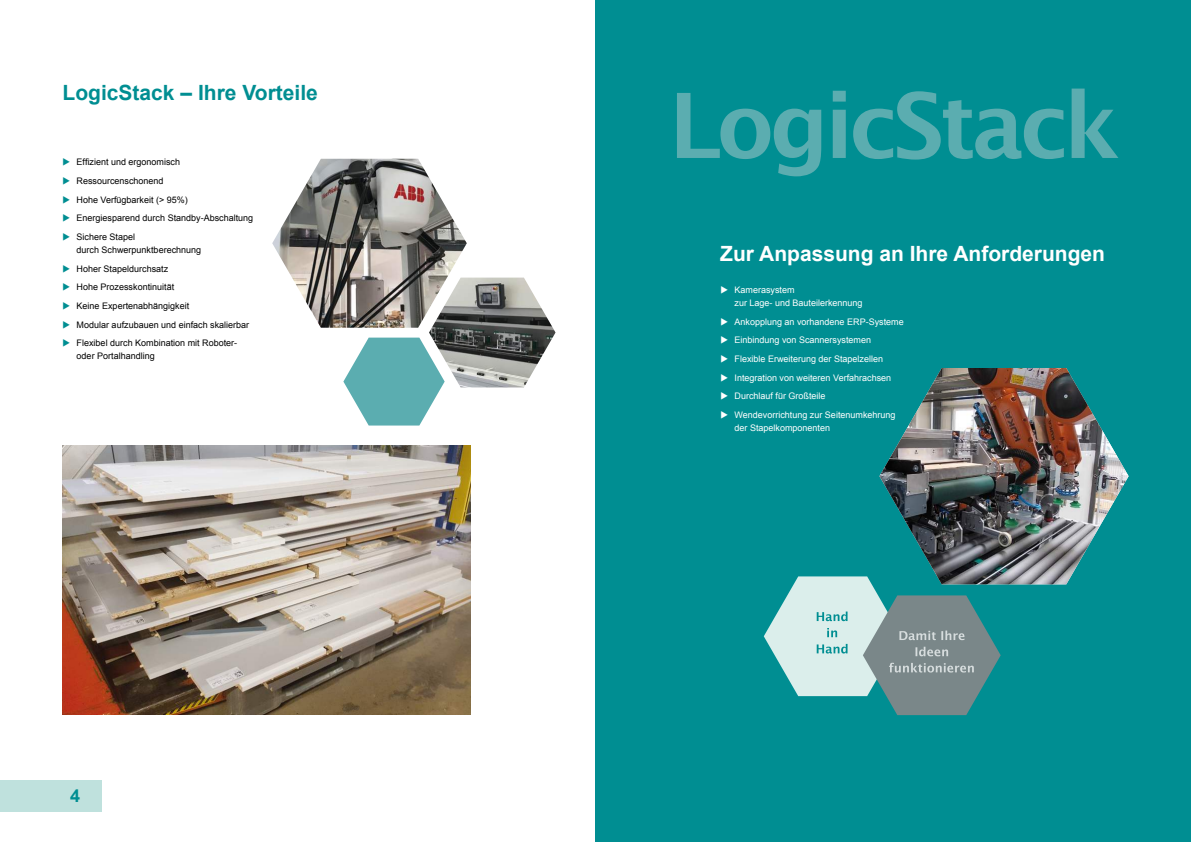
<style>
.page{position:relative;width:1191px;height:842px;background:#fff}
.page>*{position:absolute;margin:0;border:0;box-sizing:border-box;transform-origin:0 0}
.t1{font:600 90px "Lucida Sans";letter-spacing:-.05em;color:#5badb0}
.t2{font:700 21px "Arial";color:#fff}
.t3{font:700 21px "Arial";color:#008e92}
.t4{font:700 18px "Arial";color:#008e92}
.t5{font:9px/18.7px "Arial";color:#000}
.t6{font:9px/18.7px "Arial";color:#fff}
</style>
<div class="page">
<div style="left:0;top:780px;width:102px;height:31px;background:#bfe1dd"></div>
<div style="left:595px;top:0;width:596px;height:842px;background:#008e92"></div>
<img style="left:63px;top:446px;width:408px;height:268px">
<img style="left:879px;top:368px;width:249px;height:216px">
<svg style="left:763px;top:576px;width:237px;height:139px"></svg>
<svg style="left:272px;top:159px;width:283px;height:266px"></svg>
<h2 class="t3" style="left:63px;top:79px;width:257px">LogicStack – Ihre Vorteile</h2>
<p class="t5" style="left:77px;top:153px;width:178px">Effizient und ergonomisch<br>Ressourcenschonend<br>Hohe Verfügbarkeit (&gt; 95%)<br>Energiesparend durch Standby-Abschaltung<br>Sichere Stapel</p>
<p class="t5" style="left:77px;top:241px;width:174px">durch Schwerpunktberechnung<br>Hoher Stapeldurchsatz<br>Hohe Prozesskontinuität<br>Keine Expertenabhängigkeit<br>Modular aufzubauen und einfach skalierbar<br>Flexibel durch Kombination mit Roboter- --</p>
<p class="t5" style="left:77px;top:347px;width:80px">oder Portalhandling</p>
<h3 class="t4" style="left:70px;top:784px;width:12px">4</h3>
<h1 class="t1" style="left:669px;top:74px;width:453px">LogicStack</h1>
<h2 class="t2" style="left:720px;top:240px;width:386px">Zur Anpassung an Ihre Anforderungen</h2>
<p class="t6" style="left:734px;top:283px;width:130px;line-height:13px">Kamerasystem<br>zur Lage- und Bauteilerkennung</p>
<p class="t6" style="left:734px;top:312px;width:171px">Ankopplung an vorhandene ERP-Systeme Einbindung von Scannersystemen Flexible Erweiterung der Stapelzellen Integration von weiteren Verfahrachsen Durchlauf für Großteile<br>Wendevorrichtung zur Seitenumkehrung</p>
<p class="t6" style="left:734px;top:418px;width:97px">der Stapelkomponenten</p>
</div>
